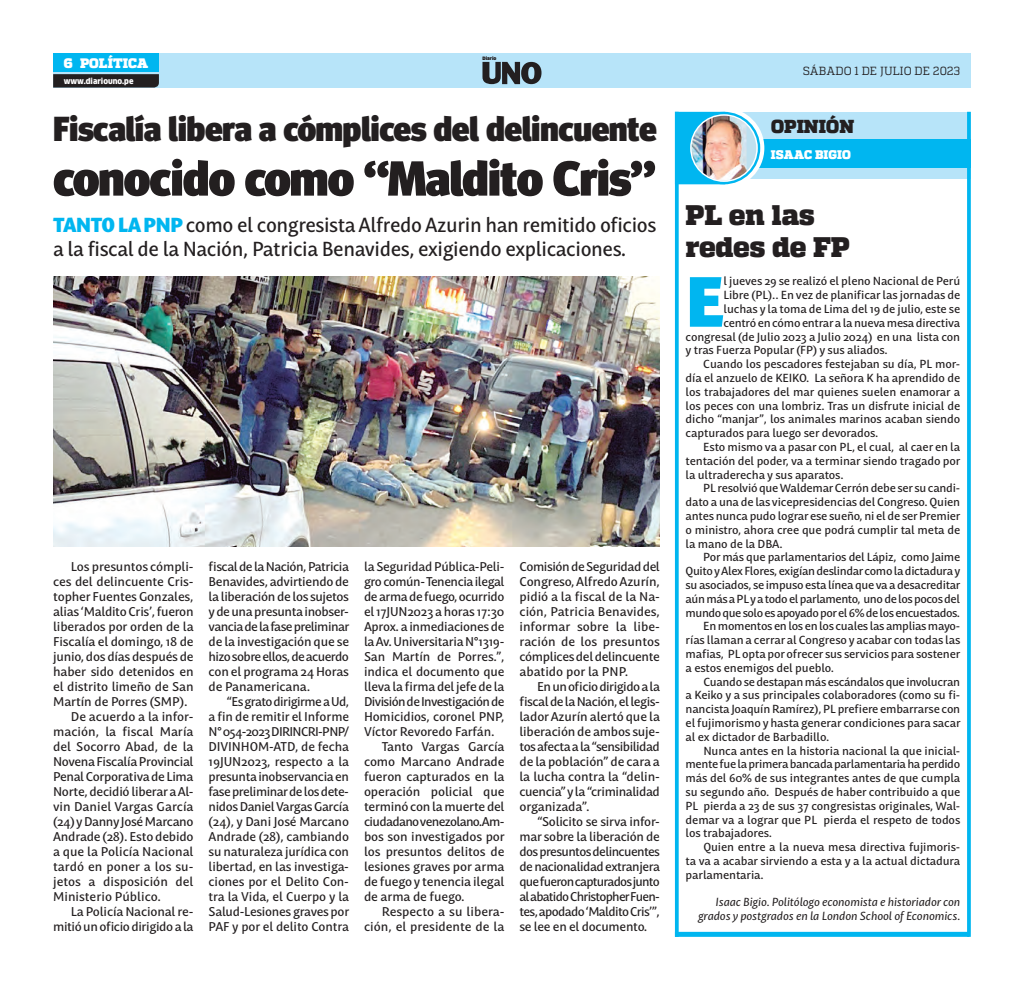
<style>
.page{position:relative;width:1024px;height:990px;background:#fff}
.page>*{position:absolute;margin:0;border:0;box-sizing:border-box;transform-origin:0 0}
.TEXTO_NOTA{font:900 69.88px "Mastro Sans";color:#00b6f0}
.TITULAR{font:900 49.25px "Meta Head OT";letter-spacing:-.02em;color:#231f20}
.TITULAR-2{font:900 34.75px "Meta Head OT";letter-spacing:-.015em;color:#231f20}
.t1{font:900 28.38px "Quadon";letter-spacing:-.01em;color:#231f20}
.t2{font:500 20px/24px "Mastro Sans";letter-spacing:-.02em;color:#231f20}
.t3{font:900 18.88px "Quadon";letter-spacing:.005em;color:#231f20}
.t4{font:900 13.75px "Quadon";letter-spacing:.01em;color:#fff}
.TEXTO_NOTA-2{font:500 12.5px/15px "Mastro Sans";letter-spacing:-.01em;color:#231f20;text-align:justify}
.TEXTO_NOTA-3{font:500 12.5px/15px "Mastro Sans";letter-spacing:-.03em;color:#231f20;text-align:right}
.t5{font:900 12.5px "Quadon";letter-spacing:.005em;color:#fff}
.t6{font:11.75px "Quadon";color:#231f20;scale:.95 1}
.TEXTO_NOTA-4{font:500 11.5px/13.8px "Mastro Sans";letter-spacing:-.01em;color:#231f20;text-align:justify}
.TEXTO_NOTA-5{font:italic 11.5px/13.8px "Mastro Sans";letter-spacing:-.01em;color:#231f20;text-align:right}
.t7{font:900 7.88px "Clan Pro";color:#fff;scale:.95 1}
.t8{font:900 4.62px "Clan Pro";letter-spacing:-.01em;color:#231f20}
.s1{font-weight:900;color:#00b6f0}
</style>
<div class="page">
<div style="left:675px;top:112px;width:296px;height:27px;background:#b7e4f9"></div>
<div style="left:723px;top:168px;width:248px;height:11px;background:#b7e4f9"></div>
<div style="left:723px;top:139px;width:248px;height:29px;background:#00b6f0"></div>
<svg style="left:683px;top:108px;width:81px;height:80px"></svg>
<svg style="left:678px;top:112px;width:47px;height:72px"></svg>
<div style="left:688px;top:112px;width:72px;height:72px;border:2px solid #00b6f0;border-radius:50%"></div>
<div style="left:691px;top:116px;width:65px;height:64px;background:#bee0ef;border-radius:50%"></div>
<img style="left:691px;top:116px;width:55px;height:64px">
<div style="left:675px;top:932px;width:294px;height:5px;background:#00b6f0"></div>
<hr style="left:675px;top:112px;width:3px;height:825px;background:#00b6f0">
<svg style="left:967px;top:112px;width:4px;height:825px;background:#0ebaf0"></svg>
<img style="left:53px;top:277px;width:607px;height:270px">
<div style="left:53px;top:53px;width:918px;height:35px;background:#b7e4f9"></div>
<div style="left:53px;top:53px;width:106px;height:19px;background:#00b6f0"></div>
<svg style="left:53px;top:74px;width:106px;height:14px"></svg>
<svg style="left:482px;top:62px;width:59px;height:22px"></svg>
<p class="t4" style="left:64px;top:55px;width:10px">6</p>
<p class="t4" style="left:80px;top:55px;width:70px">POLÍTICA</p>
<p class="t7" style="left:64px;top:76px;width:75px">www.diariouno.pe</p>
<p class="t8" style="left:482px;top:56px;width:15px">Diario</p>
<p class="TITULAR-2" style="left:53px;top:108px;width:605px">Fiscalía libera a cómplices del delincuente</p>
<p class="TITULAR" style="left:53px;top:149px;width:604px">conocido como “Maldito Cris”</p>
<p class="t2" style="left:53px;top:211px;width:605px"><span class="s1">TANTO LA PNP</span> como el congresista Alfredo Azurin han remitido oficios a la fiscal de la Nación, Patricia Benavides, exigiendo explicaciones.</p>
<p class="TEXTO_NOTA-2" style="left:53px;top:558px;width:142px;text-indent:18px">Los presuntos cómpli&shy;ces del delincuente Cris&shy;topher Fuentes Gonzales, alias ‘Maldito Cris’, fueron liberados por orden de la Fiscalía el domingo, 18 de junio, dos días después de haber sido detenidos en el distrito limeño de San Martín de Porres (SMP).</p>
<p class="TEXTO_NOTA-2" style="left:53px;top:708px;width:142px;text-indent:18px">De acuerdo a la infor&shy;mación, la fiscal María del Socorro Abad, de la Novena Fiscalía Provincial Penal Corporativa de Lima Norte, decidió liberar a Al&shy;vin Daniel Vargas García (24) y Danny José Marcano Andrade (28). Esto debido a que la Policía Nacional tardó en poner a los su&shy;jetos a disposición del Ministerio Público.</p>
<p class="TEXTO_NOTA-3" style="left:53px;top:903px;width:142px">La Policía Nacional re&shy;mitió un oficio dirigido a la</p>
<p class="TEXTO_NOTA-2" style="left:209px;top:558px;width:142px">fiscal de la Nación, Patricia Benavides, advirtiendo de la liberación de los sujetos y de una presunta inobser&shy;vancia de la fase preliminar de la investigación que se hizo sobre ellos, de acuerdo con el programa 24 Horas de Panamericana.</p>
<p class="TEXTO_NOTA-2" style="left:209px;top:693px;width:142px;text-indent:18px">“Es grato dirigirme a Ud, a fin de remitir el Informe N° 054-2023 DIRINCRI-PNP/ DIVINHOM-ATD, de fecha 19JUN2023, respecto a la presunta inobservancia en fase preliminar de los dete&shy;nidos Daniel Vargas García (24), y Dani José Marcano Andrade (28), cambiando su naturaleza jurídica con libertad, en las investiga&shy;ciones por el Delito Con&shy;tra la Vida, el Cuerpo y la Salud-Lesiones graves por PAF y por el delito Contra</p>
<p class="TEXTO_NOTA-2" style="left:364px;top:558px;width:142px">la Seguridad Pública-Peli&shy;gro común- Tenencia ilegal de arma de fuego, ocurrido el 17JUN2023 a horas 17:30<br>Aprox. a inmediaciones de la Av. Universitaria N°1319- San Martín de Porres.”, indica el documento que lleva la firma del jefe de la División de Investigación de Homicidios, coronel PNP, Víctor Revoredo Farfán.</p>
<p class="TEXTO_NOTA-2" style="left:364px;top:738px;width:142px;text-indent:18px">Tanto Vargas García como Marcano Andrade fueron capturados en la operación policial que terminó con la muerte del ciudadano venezolano.Am&shy;bos son investigados por los presuntos delitos de lesiones graves por arma de fuego y tenencia ilegal de arma de fuego.</p>
<p class="TEXTO_NOTA-2" style="left:364px;top:903px;width:142px;text-align:right">Respecto a su libera&shy;ción, el presidente de la</p>
<p class="TEXTO_NOTA-2" style="left:519px;top:558px;width:142px">Comisión de Seguridad del Congreso, Alfredo Azurín, pidió a la fiscal de la Na&shy;ción, Patricia Benavides, informar sobre la libe&shy;ración de los presuntos cómplices del delincuente abatido por la PNP.</p>
<p class="TEXTO_NOTA-2" style="left:519px;top:678px;width:142px;text-indent:18px">En un oficio dirigido a la fiscal de la Nación, el legis&shy;lador Azurín alertó que la liberación de ambos suje&shy;tos afecta a la “sensibilidad de la población” de cara a la lucha contra la “delin&shy;cuencia” y la “criminalidad organizada”.</p>
<p class="TEXTO_NOTA-2" style="left:519px;top:813px;width:142px;text-indent:18px">“Solicito se sirva infor&shy;mar sobre la liberación de dos presuntos delincuentes de nacionalidad extranjera que fueron capturados junto al abatido Christopher Fuen&shy;tes, apodado ‘Maldito Cris’”, se lee en el documento.</p>
<p class="t6" style="left:803px;top:64px;width:167px">SÁBADO 1 DE JULIO DE 2023</p>
<p class="t3" style="left:771px;top:115px;width:85px">OPINIÓN</p>
<p class="t5" style="left:771px;top:147px;width:81px">ISAAC BIGIO</p>
<p class="t1" style="left:685px;top:198px;width:131px">PL en las</p>
<p class="t1" style="left:685px;top:230px;width:166px">redes de FP</p>
<p class="TEXTO_NOTA" style="left:685px;top:244px;width:40px">E</p>
<p class="TEXTO_NOTA-4" style="left:723px;top:274px;width:238px">l jueves 29 se realizó el pleno Nacional de Perú</p>
<p class="TEXTO_NOTA-4" style="left:723px;top:287px;width:238px">Libre (PL).. En vez de planificar las jornadas de</p>
<p class="TEXTO_NOTA-4" style="left:723px;top:301px;width:238px">luchas y la toma de Lima del 19 de julio, este se</p>
<p class="TEXTO_NOTA-4" style="left:723px;top:315px;width:238px">centró en cómo entrar a la nueva mesa directiva</p>
<p class="TEXTO_NOTA-4" style="left:685px;top:329px;width:276px">congresal (de Julio 2023 a Julio 2024) en una lista con</p>
<p class="TEXTO_NOTA-4" style="left:685px;top:343px;width:204px">y tras Fuerza Popular (FP) y sus aliados.</p>
<p class="TEXTO_NOTA-4" style="left:685px;top:356px;width:276px;text-indent:18px">Cuando los pescadores festejaban su día, PL mor&shy;día el anzuelo de KEIKO. La señora K ha aprendido de los trabajadores del mar quienes suelen enamorar a los peces con una lombriz. Tras un disfrute inicial de dicho “manjar”, los animales marinos acaban siendo capturados para luego ser devorados.</p>
<p class="TEXTO_NOTA-4" style="left:685px;top:439px;width:276px;text-indent:18px">Esto mismo va a pasar con PL, el cual, al caer en la tentación del poder, va a terminar siendo tragado por la ultraderecha y sus aparatos.</p>
<p class="TEXTO_NOTA-4" style="left:685px;top:481px;width:276px;text-indent:18px">PL resolvió que Waldemar Cerrón debe ser su candi&shy;dato a una de las vicepresidencias del Congreso. Quien antes nunca pudo lograr ese sueño, ni el de ser Premier o ministro, ahora cree que podrá cumplir tal meta de la mano de la DBA.</p>
<p class="TEXTO_NOTA-4" style="left:685px;top:550px;width:276px;text-indent:18px">Por más que parlamentarios del Lápiz, como Jaime Quito y Alex Flores, exigían deslindar como la dictadura y su asociados, se impuso esta línea que va a desacreditar aún más a PL y a todo el parlamento, uno de los pocos del mundo que solo es apoyado por el 6% de los encuestados.</p>
<p class="TEXTO_NOTA-4" style="left:685px;top:619px;width:276px;text-indent:18px">En momentos en los en los cuales las amplias mayo&shy;rías llaman a cerrar al Congreso y acabar con todas las mafias, PL opta por ofrecer sus servicios para sostener a estos enemigos del pueblo.</p>
<p class="TEXTO_NOTA-4" style="left:685px;top:674px;width:276px;text-indent:18px">Cuando se destapan más escándalos que involucran a Keiko y a sus principales colaboradores (como su fi&shy;nancista Joaquín Ramírez), PL prefiere embarrarse con el fujimorismo y hasta generar condiciones para sacar al ex dictador de Barbadillo.</p>
<p class="TEXTO_NOTA-4" style="left:685px;top:743px;width:276px;text-indent:18px">Nunca antes en la historia nacional la que inicial&shy;mente fue la primera bancada parlamentaria ha perdido más del 60% de sus integrantes antes de que cumpla su segundo año. Después de haber contribuido a que PL pierda a 23 de sus 37 congresistas originales, Wal&shy;demar va a lograr que PL pierda el respeto de todos los trabajadores.</p>
<p class="TEXTO_NOTA-4" style="left:685px;top:839px;width:276px;text-indent:18px">Quien entre a la nueva mesa directiva fujimoris&shy;ta va a acabar sirviendo a esta y a la actual dictadura parlamentaria.</p>
<p class="TEXTO_NOTA-5" style="left:698px;top:895px;width:264px">Isaac Bigio. Politólogo economista e historiador con grados y postgrados en la London School of Economics.</p>
</div>
